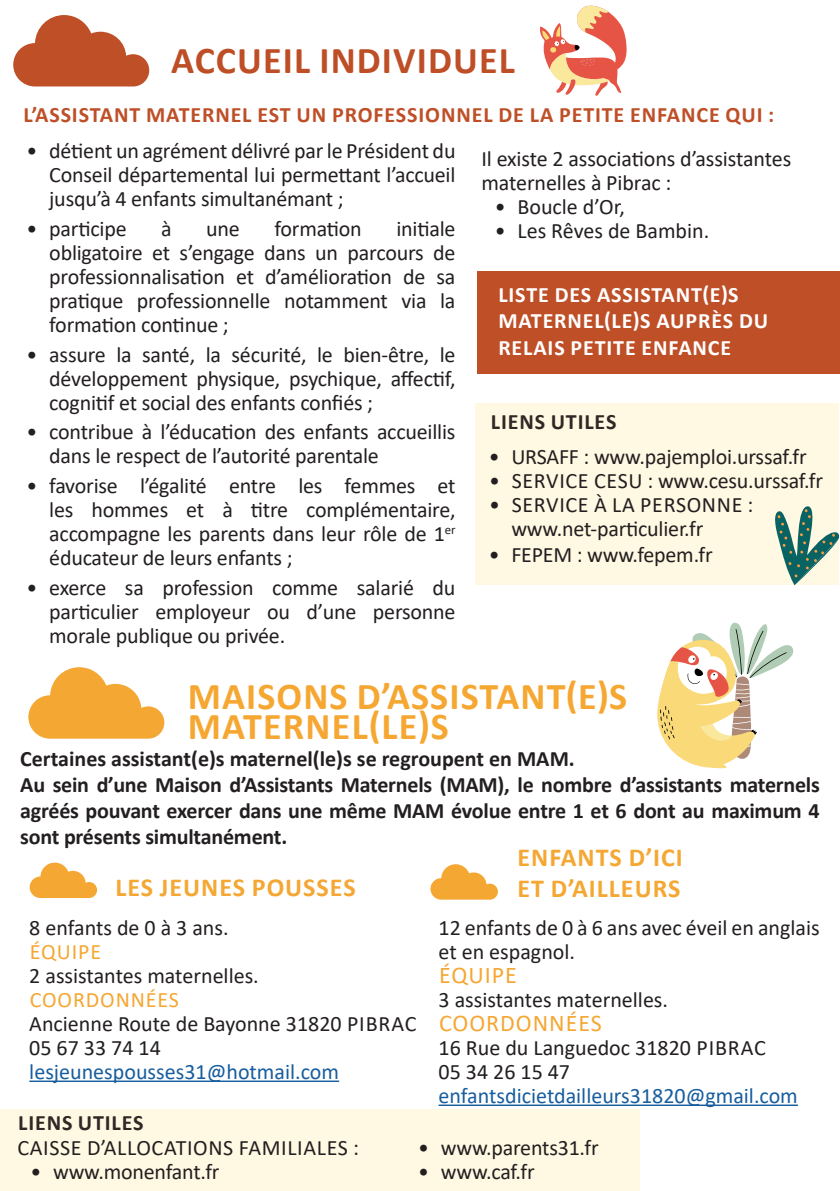
<style>
.page{position:relative;width:840px;height:1191px;background:#fff}
.page>*{position:absolute;margin:0;border:0;box-sizing:border-box;transform-origin:0 0}
.t1{font:700 38px/30px "Calibri";letter-spacing:.03em;color:#f6a732}
.t2{font:700 38px "Calibri";letter-spacing:.03em;color:#be4e26}
.t3{font:700 26px/31.2px "Calibri";letter-spacing:.04em;color:#f5a733}
.t4{font:24px "Calibri";letter-spacing:.04em;color:#f5a733}
.t5{font:22px/24px "Calibri";letter-spacing:-.01em;color:#231f20;text-align:justify}
.t6{font:700 22px/26px "Calibri";letter-spacing:-.01em;color:#231f20}
.t7{font:22px "Calibri";color:#175d9e}
.t8{font:700 22px/26.4px "Calibri";letter-spacing:.04em;color:#fff}
.t9{font:700 22px "Calibri";letter-spacing:.04em;color:#be4f27}
.t10{font:22px/24px "Calibri";letter-spacing:.015em;color:#231f20}
.t11{font:22px "Calibri";letter-spacing:.03em;color:#231f20}
.t12{font:700 22px "Calibri";letter-spacing:.04em;color:#312725}
.t13{font:22px "Calibri";letter-spacing:.04em;color:#f5a733}
</style>
<div class="page">
<div style="left:0;top:1109px;width:639px;height:82px;background:#fff9e3"></div>
<div style="left:475px;top:403px;width:363px;height:182px;background:#fff9e3"></div>
<hr style="left:29px;top:1080px;width:310px;height:2px;background:#175d9e">
<hr style="left:438px;top:1104px;width:359px;height:2px;background:#175d9e">
<svg style="left:30px;top:862px;width:67px;height:36px"></svg>
<svg style="left:430px;top:864px;width:67px;height:35px"></svg>
<svg style="left:13px;top:15px;width:136px;height:71px"></svg>
<svg style="left:28px;top:667px;width:136px;height:71px"></svg>
<svg style="left:775px;top:505px;width:64px;height:80px"></svg>
<div style="left:477px;top:272px;width:362px;height:102px;background:#be4f27"></div>
<svg style="left:657px;top:622px;width:136px;height:146px"></svg>
<svg style="left:540px;top:6px;width:86px;height:90px"></svg>
<h1 class="t2" style="left:171px;top:33px;width:345px">ACCUEIL INDIVIDUEL</h1>
<p class="t9" style="left:24px;top:99px;width:751px">L’ASSISTANT MATERNEL EST UN PROFESSIONNEL DE LA PETITE ENFANCE QUI :</p>
<p class="t5" style="left:49px;top:138px;width:407px;text-indent:-23px">• détient un agrément délivré par le Président du Conseil départemental lui permettant l’accueil jusqu’à 4 enfants simultanémant ;</p>
<p class="t5" style="left:27px;top:216px;width:102px">• participe</p>
<p class="t5" style="left:161px;top:216px;width:12px">à</p>
<p class="t5" style="left:206px;top:216px;width:35px">une</p>
<p class="t5" style="left:274px;top:216px;width:89px">formation</p>
<p class="t5" style="left:49px;top:216px;width:407px;text-indent:347px">initiale obligatoire et s’engage dans un parcours de professionnalisation et d’amélioration de sa pratique professionnelle notamment via la formation continue ;</p>
<p class="t5" style="left:49px;top:342px;width:407px;text-indent:-23px">• assure la santé, la sécurité, le bien-être, le développement physique, psychique, affectif, cognitif et social des enfants confiés ;</p>
<p class="t5" style="left:49px;top:419px;width:407px;text-indent:-23px">• contribue à l’éducation des enfants accueillis dans le respect de l’autorité parentale</p>
<p class="t5" style="left:49px;top:473px;width:407px;text-indent:-23px">• favorise l’égalité entre les femmes et les hommes et à titre complémentaire, accompagne les parents dans leur rôle de 1<sup>er </sup>éducateur de leurs enfants ;</p>
<p class="t5" style="left:49px;top:575px;width:407px;text-indent:-23px">• exerce sa profession comme salarié du particulier employeur ou d’une personne morale publique ou privée.</p>
<p class="t5" style="left:481px;top:146px;width:311px">Il existe 2 associations d’assistantes maternelles à Pibrac :</p>
<p class="t5" style="left:494px;top:194px;width:132px">• Boucle d’Or,</p>
<p class="t5" style="left:494px;top:218px;width:216px">• Les Rêves de Bambin.</p>
<p class="t8" style="left:498px;top:281px;width:271px">LISTE DES ASSISTANT(E)S<br>MATERNEL(LE)S AUPRÈS DU<br>RELAIS PETITE ENFANCE</p>
<p class="t12" style="left:490px;top:406px;width:127px">LIENS UTILES</p>
<p class="t5" style="left:488px;top:444px;width:319px">• URSAFF : www.pajemploi.urssaf.fr</p>
<p class="t5" style="left:489px;top:468px;width:335px">• SERVICE CESU : www.cesu.urssaf.fr</p>
<p class="t10" style="left:511px;top:492px;width:243px;text-indent:-22px">• SERVICE À LA PERSONNE : www.net-particulier.fr</p>
<p class="t5" style="left:488px;top:542px;width:225px">• FEPEM : www.fepem.fr</p>
<h1 class="t1" style="left:188px;top:680px;width:441px">MAISONS D’ASSISTANT(E)S<br>MATERNEL(LE)S</h1>
<p class="t6" style="left:20px;top:745px;width:800px">Certaines assistant(e)s maternel(le)s se regroupent en MAM.<br>Au sein d’une Maison d’Assistants Maternels (MAM), le nombre d’assistants maternels agréés pouvant exercer dans une même MAM évolue entre 1 et 6 dont au maximum 4 sont présents simultanément.</p>
<p class="t3" style="left:517px;top:841px;width:167px">ENFANTS D’ICI<br>ET D’AILLEURS</p>
<p class="t5" style="left:438px;top:915px;width:382px">12 enfants de 0 à 6 ans avec éveil en anglais et en espagnol.</p>
<p class="t4" style="left:439px;top:958px;width:79px">ÉQUIPE</p>
<p class="t5" style="left:438px;top:987px;width:231px">3 assistantes maternelles.</p>
<p class="t4" style="left:439px;top:1006px;width:164px">COORDONNÉES</p>
<p class="t5" style="left:438px;top:1035px;width:329px">16 Rue du Languedoc 31820 PIBRAC<br>05 34 26 15 47</p>
<p class="t7" style="left:438px;top:1080px;width:360px">enfantsdicietdailleurs31820@gmail.com</p>
<p class="t3" style="left:115px;top:871px;width:242px">LES JEUNES POUSSES</p>
<p class="t5" style="left:29px;top:915px;width:201px">8 enfants de 0 à 3 ans.</p>
<p class="t13" style="left:30px;top:936px;width:73px">ÉQUIPE</p>
<p class="t5" style="left:29px;top:963px;width:231px">2 assistantes maternelles.</p>
<p class="t13" style="left:30px;top:984px;width:151px">COORDONNÉES</p>
<p class="t5" style="left:29px;top:1011px;width:388px">Ancienne Route de Bayonne 31820 PIBRAC<br>05 67 33 74 14</p>
<p class="t7" style="left:29px;top:1056px;width:311px">lesjeunespousses31@hotmail.com</p>
<p class="t12" style="left:18px;top:1107px;width:127px">LIENS UTILES</p>
<p class="t11" style="left:17px;top:1132px;width:343px">CAISSE D’ALLOCATIONS FAMILIALES :</p>
<p class="t5" style="left:30px;top:1159px;width:191px">• www.monenfant.fr</p>
<p class="t5" style="left:418px;top:1134px;width:182px">• www.parents31.fr</p>
<p class="t5" style="left:418px;top:1159px;width:118px">• www.caf.fr</p>
</div>
